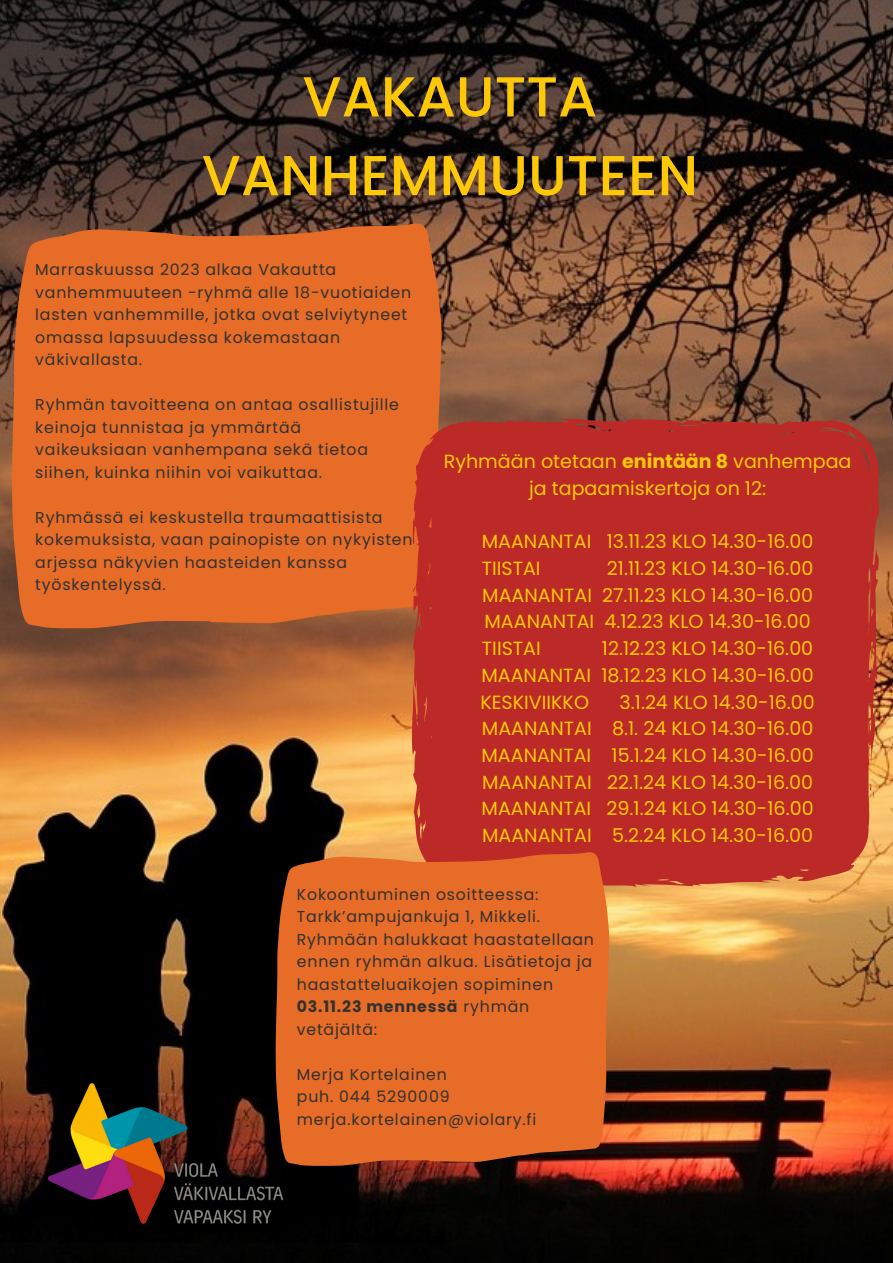
<style>
.page{position:relative;width:893px;height:1263px;background:#fff}
.page>*{position:absolute;margin:0;border:0;box-sizing:border-box;transform-origin:0 0}
.t1{font:500 56.25px/78.8px "Poppins";color:#fdc808;text-align:center}
.t2{font:19.05px/26.7px "Poppins";color:#fcc80a;text-align:center}
.t3{font:15.75px/22.5px "Poppins";letter-spacing:.05em;color:#313131}
.s1{font-weight:700}
</style>
<div class="page">
<img style="left:0;top:0;width:893px;height:1263px">
<div style="left:12px;top:223px;width:430px;height:405px;background:#e66c27"></div>
<div style="left:412px;top:418px;width:467px;height:471px;background:#bb2a26"></div>
<div style="left:276px;top:852px;width:333px;height:314px;background:#e66c27"></div>
<img style="left:48px;top:1082px;width:236px;height:143px">
<p class="t1" style="left:202px;top:57px;width:498px">VAKAUTTA<br>VANHEMMUUTEEN</p>
<p class="t3" style="left:35px;top:258px;width:377px">Marraskuussa 2023 alkaa Vakautta vanhemmuuteen -ryhmä alle 18-vuotiaiden lasten vanhemmille, jotka ovat selviytyneet omassa lapsuudessa kokemastaan väkivallasta.</p>
<p class="t3" style="left:35px;top:393px;width:365px">Ryhmän tavoitteena on antaa osallistujille keinoja tunnistaa ja ymmärtää vaikeuksiaan vanhempana sekä tietoa siihen, kuinka niihin voi vaikuttaa.</p>
<p class="t3" style="left:35px;top:506px;width:379px">Ryhmässä ei keskustella traumaattisista kokemuksista, vaan painopiste on nykyisten</p>
<p class="t3" style="left:35px;top:551px;width:313px">arjessa näkyvien haasteiden kanssa työskentelyssä.</p>
<p class="t2" style="left:444px;top:448px;width:409px">Ryhmään otetaan <span class="s1">enintään 8</span> vanhempaa ja tapaamiskertoja on 12:</p>
<p class="t2" style="left:482px;top:528px;width:333px">MAANANTAI 13.11.23 KLO 14.30-16.00</p>
<p class="t2" style="left:482px;top:555px;width:60px">TIISTAI</p>
<p class="t2" style="left:607px;top:555px;width:208px">21.11.23 KLO 14.30-16.00</p>
<p class="t2" style="left:482px;top:582px;width:332px">MAANANTAI 27.11.23 KLO 14.30-16.00</p>
<p class="t2" style="left:484px;top:608px;width:328px">MAANANTAI 4.12.23 KLO 14.30-16.00</p>
<p class="t2" style="left:482px;top:635px;width:60px">TIISTAI</p>
<p class="t2" style="left:602px;top:635px;width:213px">12.12.23 KLO 14.30-16.00</p>
<p class="t2" style="left:481px;top:662px;width:334px">MAANANTAI 18.12.23 KLO 14.30-16.00</p>
<p class="t2" style="left:480px;top:688px;width:110px">KESKIVIIKKO</p>
<p class="t2" style="left:619px;top:688px;width:197px">3.1.24 KLO 14.30-16.00</p>
<p class="t2" style="left:482px;top:715px;width:333px">MAANANTAI 8.1. 24 KLO 14.30-16.00</p>
<p class="t2" style="left:481px;top:742px;width:334px">MAANANTAI 15.1.24 KLO 14.30-16.00</p>
<p class="t2" style="left:482px;top:769px;width:332px">MAANANTAI 22.1.24 KLO 14.30-16.00</p>
<p class="t2" style="left:481px;top:795px;width:333px">MAANANTAI 29.1.24 KLO 14.30-16.00</p>
<p class="t2" style="left:482px;top:822px;width:332px">MAANANTAI 5.2.24 KLO 14.30-16.00</p>
<p class="t3" style="left:297px;top:883px;width:245px">Kokoontuminen osoitteessa:<br>Tarkk’ampujankuja 1, Mikkeli.</p>
<p class="t3" style="left:297px;top:928px;width:298px">Ryhmään halukkaat haastatellaan ennen ryhmän alkua. Lisätietoja ja haastatteluaikojen sopiminen<br><span class="s1">03.11.23 mennessä</span> ryhmän vetäjältä:</p>
<p class="t3" style="left:297px;top:1063px;width:151px">Merja Kortelainen</p>
<p class="t3" style="left:297px;top:1085px;width:154px">puh. 044 5290009</p>
<p class="t3" style="left:297px;top:1108px;width:241px">merja.kortelainen@violary.fi</p>
</div>
